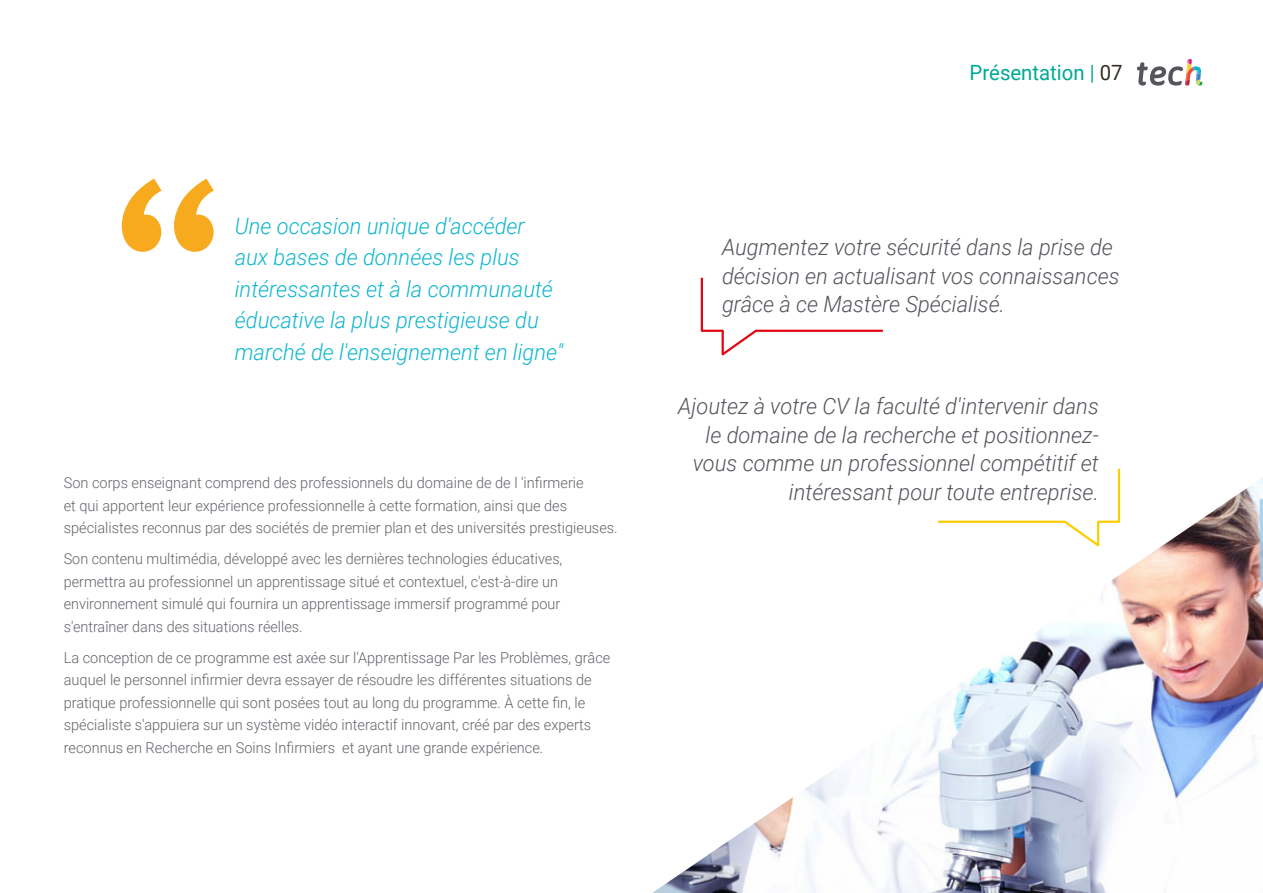
<style>
.page{position:relative;width:1263px;height:893px;background:#fff}
.page>*{position:absolute;margin:0;border:0;box-sizing:border-box;transform-origin:0 0}
.t1{font:italic 300 22.5px/28.5px "Roboto";color:#52555b}
.t2{font:italic 300 22.5px/31.5px "Roboto";color:#0fb6cf}
.t3{font:21px "Roboto";color:#00a996}
.t4{font:300 15px/22.5px "Roboto";color:#61646a}
.t5{font:300 15px/22.5px "Roboto";color:#61646a;scale:.96 1}
.s1{color:#312e20}
</style>
<div class="page">
<svg style="left:122px;top:179px;width:92px;height:73px"></svg>
<img style="left:652px;top:477px;width:611px;height:416px">
<svg style="left:700px;top:277px;width:183px;height:79px"></svg>
<svg style="left:936px;top:468px;width:185px;height:82px"></svg>
<svg style="left:1137px;top:59px;width:65px;height:27px"></svg>
<h1 class="t2" style="left:235px;top:209px;width:330px">Une occasion unique d'accéder aux bases de données les plus intéressantes et à la communauté éducative la plus prestigieuse du marché de l'enseignement en ligne"</h1>
<p class="t4" style="left:64px;top:471px;width:555px">Son corps enseignant comprend des professionnels du domaine de de l 'infirmerie<br>et qui apportent leur expérience professionnelle à cette formation, ainsi que des spécialistes reconnus par des sociétés de premier plan et des universités prestigieuses.</p>
<p class="t5" style="left:64px;top:547px;width:521px">Son contenu multimédia, développé avec les dernières technologies éducatives, permettra au professionnel un apprentissage situé et contextuel, c'est-à-dire un environnement simulé qui fournira un apprentissage immersif programmé pour s'entraîner dans des situations réelles.</p>
<p class="t4" style="left:64px;top:645px;width:548px">La conception de ce programme est axée sur l'Apprentissage Par les Problèmes, grâce auquel le personnel infirmier devra essayer de résoudre les différentes situations de pratique professionnelle qui sont posées tout au long du programme. À cette fin, le spécialiste s'appuiera sur un système vidéo interactif innovant, créé par des experts reconnus en Recherche en Soins Infirmiers et ayant une grande expérience.</p>
<h2 class="t3" style="left:970px;top:57px;width:155px">Présentation | <span class="s1">07</span></h2>
<h1 class="t1" style="left:722px;top:232px;width:399px">Augmentez votre sécurité dans la prise de décision en actualisant vos connaissances grâce à ce Mastère Spécialisé.</h1>
<h1 class="t1" style="left:678px;top:391px;width:422px;text-align:right">Ajoutez à votre CV la faculté d'intervenir dans le domaine de la recherche et positionnez&shy;vous comme un professionnel compétitif et intéressant pour toute entreprise.</h1>
</div>
